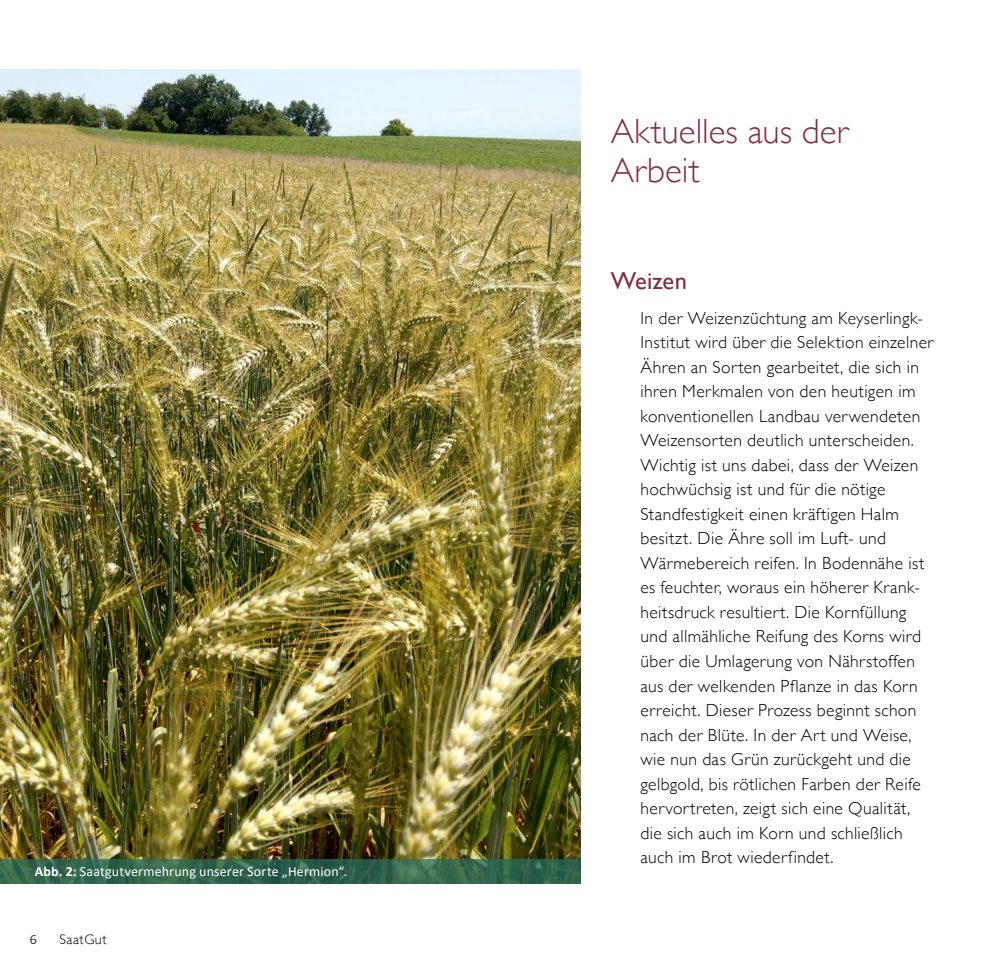
<style>
.page{position:relative;width:993px;height:968px;background:#fff}
.page>*{position:absolute;margin:0;border:0;box-sizing:border-box;transform-origin:0 0}
.head{font:300 35px/38.5px "Gill Sans";letter-spacing:.005em;color:#812e41}
.sub{font:24.5px "Gill Sans";color:#812e41}
.fließ{font:300 17.5px/24.5px "Gill Sans";letter-spacing:.02em;color:#000}
.t1{font:14px "Calibri";letter-spacing:.01em;color:#fff}
.t2{font:300 14px "Gill Sans";letter-spacing:.035em;color:#000}
.t3{font:300 14px "Calibri";color:#000}
.s1{font-weight:700}
</style>
<div class="page">
<img style="left:0;top:69px;width:580px;height:789px">
<svg style="left:0;top:858px;width:580px;height:25px;background:#34644a"></svg>
<p class="t1" style="left:35px;top:861px;width:314px"><span class="s1">Abb. 2:</span> Saatgutvermehrung unserer Sorte „Hermion“.</p>
<p class="t3" style="left:30px;top:930px;width:9px">6</p>
<p class="t2" style="left:60px;top:927px;width:49px">SaatGut</p>
<p class="head" style="left:610px;top:111px;width:239px">Aktuelles aus der<br>Arbeit</p>
<p class="sub" style="left:610px;top:266px;width:78px">Weizen</p>
<p class="fließ" style="left:640px;top:305px;width:294px">In der Weizenzüchtung am Keyserlingk-Institut wird über die Selektion einzelner Ähren an Sorten gearbeitet, die sich in ihren Merkmalen von den heutigen im konventionellen Landbau verwendeten Weizensorten deutlich unterscheiden.<br>Wichtig ist uns dabei, dass der Weizen hochwüchsig ist und für die nötige Standfestigkeit einen kräftigen Halm besitzt. Die Ähre soll im Luft- und Wärmebereich reifen. In Bodennähe ist es feuchter, woraus ein höherer Krank&shy;heitsdruck resultiert. Die Kornfüllung und allmähliche Reifung des Korns wird über die Umlagerung von Nährstoffen aus der welkenden Pflanze in das Korn erreicht. Dieser Prozess beginnt schon nach der Blüte. In der Art und Weise, wie nun das Grün zurückgeht und die gelbgold, bis rötlichen Farben der Reife hervortreten, zeigt sich eine Qualität, die sich auch im Korn und schließlich auch im Brot wiederfindet.</p>
</div>
